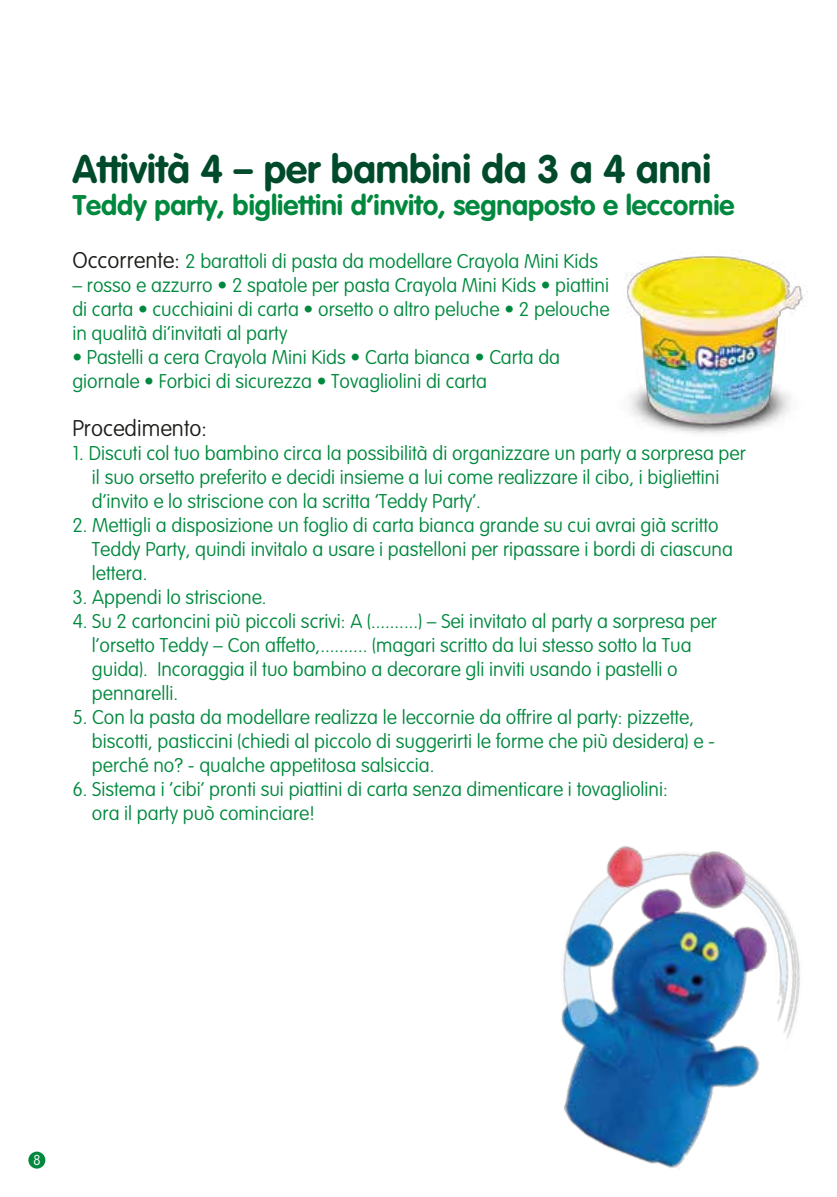
<style>
.page{position:relative;width:837px;height:1197px;background:#fff}
.page>*{position:absolute;margin:0;border:0;box-sizing:border-box;transform-origin:0 0}
.t1{font:700 39.2px "VAG Rounded";color:#004a2c}
.t2{font:700 28px "VAG Rounded";color:#00893e}
.t3{font:100 22.4px "VAG Rounded";color:#1d1d1b}
.t4{font:100 19.6px/24px "VAG Rounded";color:#00893e}
.t5{font:100 14.2px "VAG Rounded";color:#fff}
.s1{font-size:22.4px;color:#1d1d1b}
</style>
<div class="page">
<div style="left:28px;top:1151px;width:17px;height:17px;background:#00893e;border-radius:50%"></div>
<img style="left:625px;top:256px;width:183px;height:178px">
<img style="left:561px;top:845px;width:239px;height:323px">
<h1 class="t1" style="left:72px;top:146px;width:640px">Attività 4 – per bambini da 3 a 4 anni</h1>
<h2 class="t2" style="left:73px;top:188px;width:663px">Teddy party, bigliettini d’invito, segnaposto e leccornie</h2>
<p class="t4" style="left:72px;top:249px;width:527px"><span class="s1">Occorrente:</span> 2 barattoli di pasta da modellare Crayola Mini Kids</p>
<p class="t4" style="left:72px;top:273px;width:538px;text-align:justify">– rosso e azzurro • 2 spatole per pasta Crayola Mini Kids • piattini di carta • cucchiaini di carta • orsetto o altro peluche • 2 pelouche in qualità di‘invitati al party</p>
<p class="t4" style="left:72px;top:344px;width:489px">• Pastelli a cera Crayola Mini Kids • Carta bianca • Carta da giornale • Forbici di sicurezza • Tovagliolini di carta</p>
<p class="t3" style="left:72px;top:415px;width:136px">Procedimento:</p>
<p class="t4" style="left:92px;top:441px;width:655px;text-indent:-20px">1. Discuti col tuo bambino circa la possibilità di organizzare un party a sorpresa per il suo orsetto preferito e decidi insieme a lui come realizzare il cibo, i bigliettini d’invito e lo striscione con la scritta ‘Teddy Party’.</p>
<p class="t4" style="left:92px;top:512px;width:642px;text-indent:-20px">2. Mettigli a disposizione un foglio di carta bianca grande su cui avrai già scritto<br>Teddy Party, quindi invitalo a usare i pastelloni per ripassare i bordi di ciascuna lettera.</p>
<p class="t4" style="left:72px;top:584px;width:196px">3. Appendi lo striscione.</p>
<p class="t4" style="left:92px;top:608px;width:626px;text-indent:-20px">4. Su 2 cartoncini più piccoli scrivi: A (..........) – Sei invitato al party a sorpresa per l’orsetto Teddy – Con affetto,.......... (magari scritto da lui stesso sotto la Tua guida). Incoraggia il tuo bambino a decorare gli inviti usando i pastelli o pennarelli.</p>
<p class="t4" style="left:92px;top:704px;width:624px;text-indent:-20px">5. Con la pasta da modellare realizza le leccornie da offrire al party: pizzette, biscotti, pasticcini (chiedi al piccolo di suggerirti le forme che più desidera) e - perché no? - qualche appetitosa salsiccia.</p>
<p class="t4" style="left:92px;top:776px;width:577px;text-indent:-20px">6. Sistema i ‘cibi’ pronti sui piattini di carta senza dimenticare i tovagliolini: ora il party può cominciare!</p>
<p class="t5" style="left:33px;top:1151px;width:9px">8</p>
</div>
